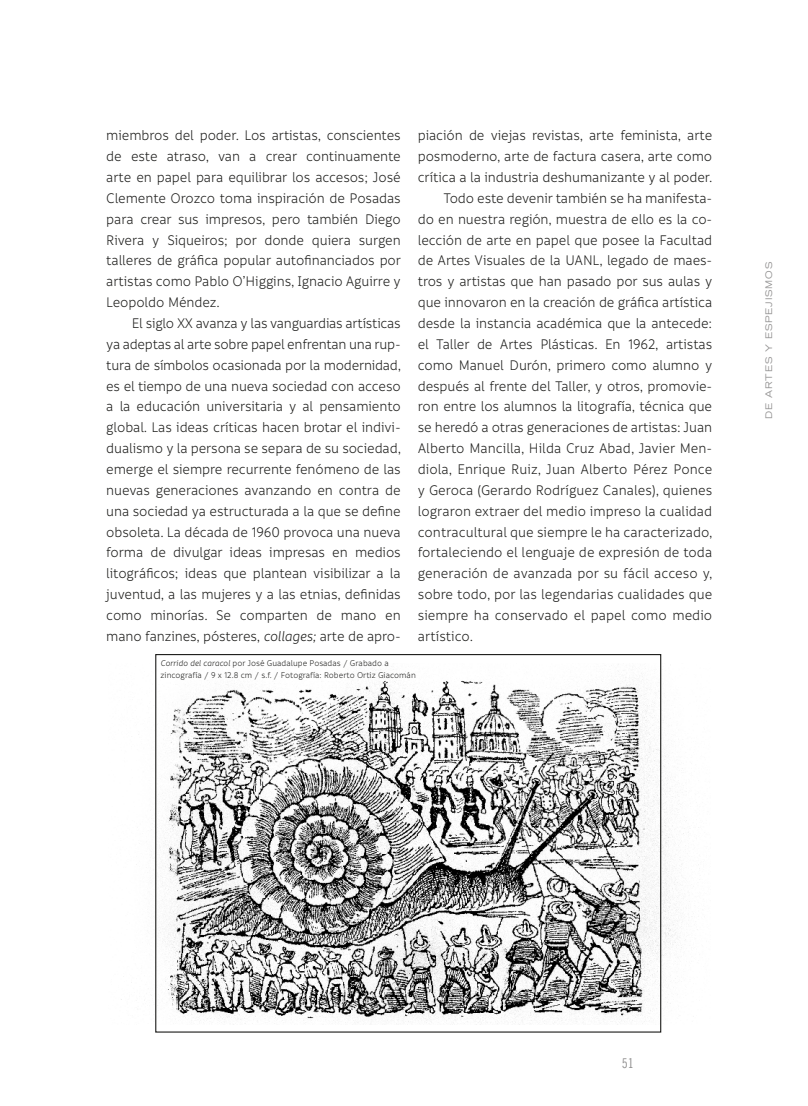
<style>
.page{position:relative;width:808px;height:1106px;background:#fff}
.page>*{position:absolute;margin:0;border:0;box-sizing:border-box;transform-origin:0 0}
.Cuerpo_de_texto_con{font:15px/20.9px "Informative";letter-spacing:-.01em;color:#1d1d1b;text-align:justify;scale:.95 1}
.t1{font:13.5px "Trade Gothic LT Cond Eighteen";color:#939292}
.Pies_de_fotos{font:9px/12px "Informative";color:#1d1d1b;scale:.95 1}
.t2{font:expanded 9px "Trade Gothic LT";letter-spacing:.1em;color:#939292}
.s1{font-style:italic}
</style>
<div class="page">
<img style="left:121px;top:663px;width:568px;height:361px">
<p class="Cuerpo_de_texto_con" style="left:106px;top:125px;width:312px">miembros del poder. Los artistas, conscientes de este atraso, van a crear continuamente arte en papel para equilibrar los accesos; José Clemente Orozco toma inspiración de Posadas para crear sus impresos, pero también Diego Rivera y Siqueiros; por donde quiera surgen talleres de gráfica popular autofinanciados por artistas como Pablo O’Higgins, Ignacio Aguirre y Leopoldo Méndez.</p>
<p class="Cuerpo_de_texto_con" style="left:106px;top:313px;width:312px;text-indent:26px">El siglo XX avanza y las vanguardias artísticas ya adeptas al arte sobre papel enfrentan una rup&shy;tura de símbolos ocasionada por la modernidad, es el tiempo de una nueva sociedad con acceso a la educación universitaria y al pensamiento global. Las ideas críticas hacen brotar el indivi&shy;dualismo y la persona se separa de su sociedad, emerge el siempre recurrente fenómeno de las nuevas generaciones avanzando en contra de una sociedad ya estructurada a la que se define obsoleta. La década de 1960 provoca una nueva forma de divulgar ideas impresas en medios litográficos; ideas que plantean visibilizar a la juventud, a las mujeres y a las etnias, definidas como minorías. Se comparten de mano en mano fanzines, pósteres, <span class="s1">collages;</span> arte de apro-</p>
<p class="Cuerpo_de_texto_con" style="left:418px;top:125px;width:312px">piación de viejas revistas, arte feminista, arte posmoderno, arte de factura casera, arte como crítica a la industria deshumanizante y al poder.</p>
<p class="Cuerpo_de_texto_con" style="left:418px;top:188px;width:312px;text-indent:26px">Todo este devenir también se ha manifesta&shy;do en nuestra región, muestra de ello es la co&shy;lección de arte en papel que posee la Facultad de Artes Visuales de la UANL, legado de maes&shy;tros y artistas que han pasado por sus aulas y que innovaron en la creación de gráfica artística desde la instancia académica que la antecede: el Taller de Artes Plásticas. En 1962, artistas como Manuel Durón, primero como alumno y después al frente del Taller, y otros, promovie&shy;ron entre los alumnos la litografía, técnica que se heredó a otras generaciones de artistas: Juan Alberto Mancilla, Hilda Cruz Abad, Javier Men&shy;diola, Enrique Ruiz, Juan Alberto Pérez Ponce y Geroca (Gerardo Rodríguez Canales), quienes lograron extraer del medio impreso la cualidad contracultural que siempre le ha caracterizado, fortaleciendo el lenguaje de expresión de toda generación de avanzada por su fácil acceso y, sobre todo, por las legendarias cualidades que siempre ha conservado el papel como medio artístico.</p>
<p class="Pies_de_fotos" style="left:161px;top:657px;width:270px"><span class="s1">Corrido del caracol</span> por José Guadalupe Posadas / Grabado a zincografía / 9 x 12.8 cm / s.f. / Fotografía: Roberto Ortiz Giacomán</p>
<p class="t2" style="left:763px;top:419px;width:158px;rotate:-90deg">DE ARTES Y ESPEJISMOS</p>
<p class="t1" style="left:622px;top:1055px;width:13px">51</p>
</div>
